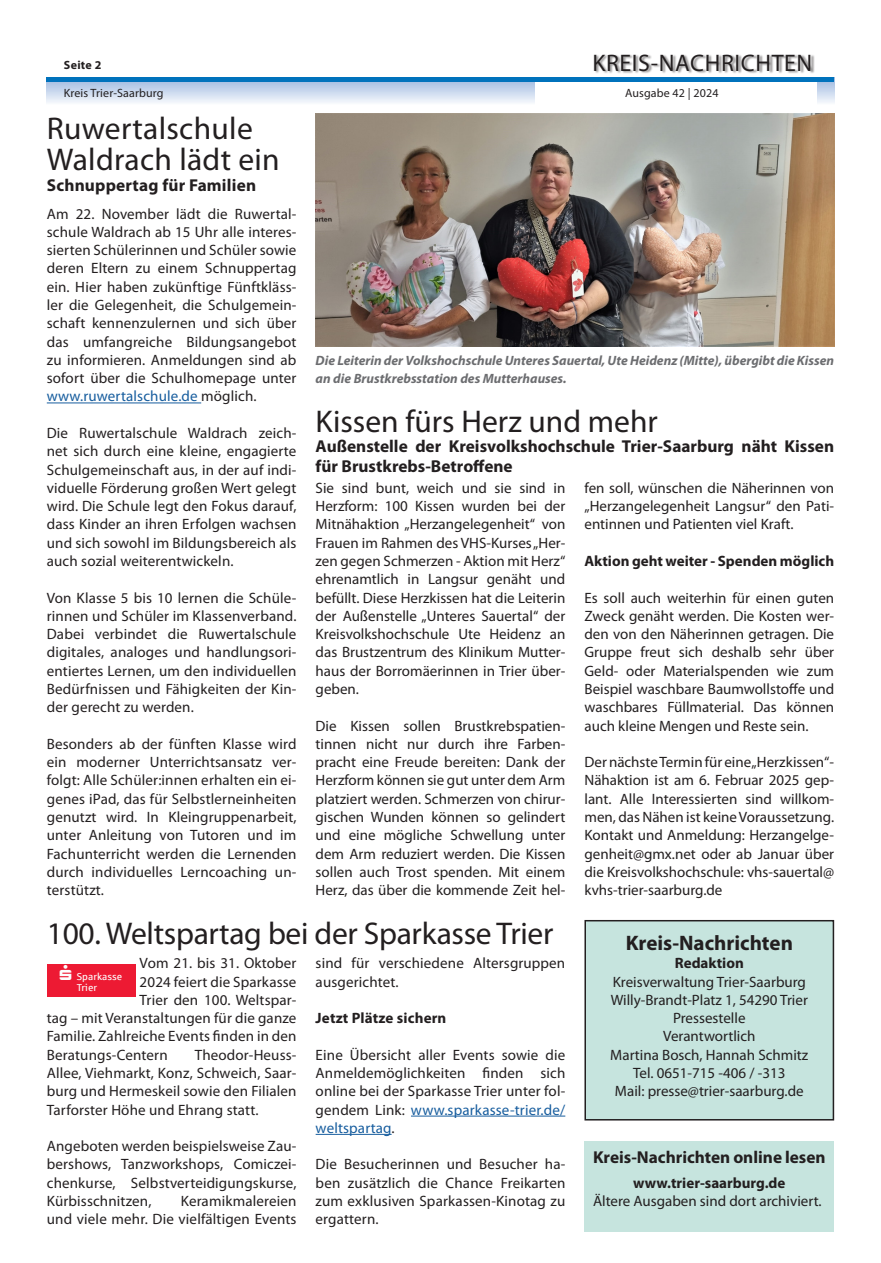
<style>
.page{position:relative;width:881px;height:1263px;background:#fff}
.page>*{position:absolute;margin:0;border:0;box-sizing:border-box;transform-origin:0 0}
.Headline{font:31.5px "Myriad Pro";color:#231f20}
.t1{font:24px "Myriad Pro";letter-spacing:.025em;color:#231f20}
.Fließtext_Bold_zentr{font:700 21px "Myriad Pro";color:#231f20}
.Subline{font:700 17.25px/20.2px "Myriad Pro";color:#231f20}
.Fließtext{font:15px/18.3px "Myriad Pro";letter-spacing:.01em;color:#231f20;text-align:justify}
.Fließtext_Bold_zentr-2{font:15px "Myriad Pro";color:#231f20}
.Fließtext-2{font:700 15px "Myriad Pro";color:#231f20}
.Fließtext_Bold_zentr-3{font:700 15px "Myriad Pro";color:#231f20}
.Bilduntertitel{font:italic 700 13.5px/18.3px "Myriad Pro";color:#6c6d70}
.t2{font:12px "Myriad Pro";letter-spacing:.01em;color:#231f20}
.t3{font:700 12px "Myriad Pro";letter-spacing:.025em;color:#231f20}
.t4{font:10.05px/10.5px "Sparkasse Rg";color:#fdfdfd}
.s1{color:#175d9e}
</style>
<div class="page">
<svg style="left:47px;top:82px;width:786px;height:21px;background:#cedbef"></svg>
<div style="left:535px;top:0;width:281px;height:113px;background:#fff"></div>
<div style="left:594px;top:54px;width:220px;height:20px;background:#231f20;opacity:.5"></div>
<hr style="left:47px;top:78px;width:786px;height:4px;background:#0072bc">
<img style="left:315px;top:113px;width:518px;height:234px">
<div style="left:585px;top:921px;width:248px;height:199px;background:#c6e4de"></div>
<div style="left:584px;top:920px;width:249px;height:200px;border:2px solid #231f20"></div>
<hr style="left:411px;top:1116px;width:154px;height:1px;background:#175d9e">
<hr style="left:315px;top:1134px;width:76px;height:1px;background:#175d9e">
<div style="left:47px;top:964px;width:88px;height:32px;background:#ed1a33"></div>
<hr style="left:47px;top:403px;width:154px;height:1px;background:#175d9e">
<div style="left:584px;top:1141px;width:249px;height:90px;background:#c6e4de"></div>
<p class="t3" style="left:64px;top:57px;width:39px">Seite 2</p>
<h2 class="t1" style="left:592px;top:48px;width:221px">KREIS-NACHRICHTEN</h2>
<p class="t2" style="left:64px;top:86px;width:101px">Kreis Trier-Saarburg</p>
<p class="t2" style="left:625px;top:86px;width:95px">Ausgabe 42 | 2024</p>
<p class="Headline" style="left:47px;top:109px;width:207px">Ruwertalschule</p>
<p class="Headline" style="left:47px;top:140px;width:234px">Waldrach lädt ein</p>
<p class="Subline" style="left:47px;top:174px;width:211px">Schnuppertag für Familien</p>
<p class="Fließtext" style="left:47px;top:204px;width:251px">Am 22. November lädt die Ruwertal&shy;schule Waldrach ab 15 Uhr alle interes&shy;sierten Schülerinnen und Schüler sowie deren Eltern zu einem Schnuppertag ein. Hier haben zukünftige Fünftkläss&shy;ler die Gelegenheit, die Schulgemein&shy;schaft kennenzulernen und sich über das umfangreiche Bildungsangebot zu informieren. Anmeldungen sind ab sofort über die Schulhomepage unter <span class="s1">www.ruwertalschule.de</span> möglich.</p>
<p class="Fließtext" style="left:47px;top:424px;width:251px">Die Ruwertalschule Waldrach zeich&shy;net sich durch eine kleine, engagierte Schulgemeinschaft aus, in der auf indi&shy;viduelle Förderung großen Wert gelegt wird. Die Schule legt den Fokus darauf, dass Kinder an ihren Erfolgen wachsen und sich sowohl im Bildungsbereich als auch sozial weiterentwickeln.</p>
<p class="Fließtext" style="left:47px;top:588px;width:251px">Von Klasse 5 bis 10 lernen die Schüle&shy;rinnen und Schüler im Klassenverband.<br>Dabei verbindet die Ruwertalschule digitales, analoges und handlungsori&shy;entiertes Lernen, um den individuellen Bedürfnissen und Fähigkeiten der Kin&shy;der gerecht zu werden.</p>
<p class="Fließtext" style="left:47px;top:734px;width:251px">Besonders ab der fünften Klasse wird ein moderner Unterrichtsansatz ver&shy;folgt: Alle Schüler:innen erhalten ein ei&shy;genes iPad, das für Selbstlerneinheiten genutzt wird. In Kleingruppenarbeit, unter Anleitung von Tutoren und im Fachunterricht werden die Lernenden durch individuelles Lerncoaching un&shy;terstützt.</p>
<p class="Bilduntertitel" style="left:315px;top:351px;width:520px">Die Leiterin der Volkshochschule Unteres Sauertal, Ute Heidenz (Mitte), übergibt die Kissen an die Brustkrebsstation des Mutterhauses.</p>
<p class="Headline" style="left:315px;top:402px;width:343px">Kissen fürs Herz und mehr</p>
<p class="Subline" style="left:315px;top:436px;width:520px">Außenstelle der Kreisvolkshochschule Trier-Saarburg näht Kissen für Brustkrebs-Betroffene</p>
<p class="Fließtext" style="left:315px;top:478px;width:251px">Sie sind bunt, weich und sie sind in Herzform: 100 Kissen wurden bei der Mitnähaktion „Herzangelegenheit“ von Frauen im Rahmen des VHS-Kurses „Her&shy;zen gegen Schmerzen - Aktion mit Herz“ ehrenamtlich in Langsur genäht und befüllt. Diese Herzkissen hat die Leiterin der Außenstelle „Unteres Sauertal“ der Kreisvolkshochschule Ute Heidenz an das Brustzentrum des Klinikum Mutter&shy;haus der Borromäerinnen in Trier über&shy;geben.</p>
<p class="Fließtext" style="left:315px;top:716px;width:251px">Die Kissen sollen Brustkrebspatien&shy;tinnen nicht nur durch ihre Farben&shy;pracht eine Freude bereiten: Dank der Herzform können sie gut unter dem Arm platziert werden. Schmerzen von chirur&shy;gischen Wunden können so gelindert und eine mögliche Schwellung unter dem Arm reduziert werden. Die Kissen sollen auch Trost spenden. Mit einem Herz, das über die kommende Zeit hel-</p>
<p class="Fließtext" style="left:584px;top:478px;width:251px">fen soll, wünschen die Näherinnen von „Herzangelegenheit Langsur“ den Pati&shy;entinnen und Patienten viel Kraft.</p>
<p class="Fließtext-2" style="left:584px;top:551px;width:251px">Aktion geht weiter - Spenden möglich</p>
<p class="Fließtext" style="left:584px;top:588px;width:251px">Es soll auch weiterhin für einen guten Zweck genäht werden. Die Kosten wer&shy;den von den Näherinnen getragen. Die Gruppe freut sich deshalb sehr über Geld- oder Materialspenden wie zum Beispiel waschbare Baumwollstoffe und waschbares Füllmaterial. Das können auch kleine Mengen und Reste sein.</p>
<p class="Fließtext" style="left:584px;top:753px;width:251px">Der nächste Termin für eine „Herzkissen“- Nähaktion ist am 6. Februar 2025 gep&shy;lant. Alle Interessierten sind willkom&shy;men, das Nähen ist keine Voraussetzung.<br>Kontakt und Anmeldung: Herzangelge&shy;genheit@gmx.net oder ab Januar über die Kreisvolkshochschule: vhs-sauertal@ kvhs-trier-saarburg.de</p>
<p class="Headline" style="left:47px;top:913px;width:508px">100. Weltspartag bei der Sparkasse Trier</p>
<p class="t4" style="left:77px;top:971px;width:47px;text-indent:-17px">▲ Sparkasse<br>Trier</p>
<p class="Fließtext" style="left:315px;top:954px;width:251px">sind für verschiedene Altersgruppen ausgerichtet.</p>
<p class="Fließtext-2" style="left:315px;top:1008px;width:132px">Jetzt Plätze sichern</p>
<p class="Fließtext" style="left:315px;top:1045px;width:251px">Eine Übersicht aller Events sowie die Anmeldemöglichkeiten finden sich online bei der Sparkasse Trier unter fol&shy;gendem Link: <span class="s1">www.sparkasse-trier.de/ weltspartag</span>.</p>
<p class="Fließtext" style="left:315px;top:1155px;width:251px">Die Besucherinnen und Besucher ha&shy;ben zusätzlich die Chance Freikarten zum exklusiven Sparkassen-Kinotag zu ergattern.</p>
<p class="Fließtext" style="left:140px;top:954px;width:158px">Vom 21. bis 31. Oktober</p>
<p class="Fließtext" style="left:140px;top:972px;width:158px">2024 feiert die Sparkasse</p>
<p class="Fließtext" style="left:140px;top:990px;width:158px">Trier den 100. Weltspar-</p>
<p class="Fließtext" style="left:47px;top:1009px;width:251px">tag – mit Veranstaltungen für die ganze</p>
<p class="Fließtext" style="left:47px;top:1027px;width:251px">Familie. Zahlreiche Events finden in den</p>
<p class="Fließtext" style="left:47px;top:1045px;width:122px">Beratungs-Centern</p>
<p class="Fließtext" style="left:47px;top:1045px;width:251px;text-indent:148px">Theodor-Heuss-Allee, Viehmarkt, Konz, Schweich, Saar&shy;burg und Hermeskeil sowie den Filialen Tarforster Höhe und Ehrang statt.</p>
<p class="Fließtext" style="left:47px;top:1137px;width:251px">Angeboten werden beispielsweise Zau&shy;bershows, Tanzworkshops, Comiczei&shy;chenkurse, Selbstverteidigungskurse, Kürbisschnitzen,</p>
<p class="Fließtext" style="left:47px;top:1191px;width:251px;text-align:right">Keramikmalereien<br>und viele mehr. Die vielfältigen Events</p>
<p class="Fließtext_Bold_zentr" style="left:625px;top:929px;width:169px">Kreis-Nachrichten</p>
<p class="Fließtext_Bold_zentr-3" style="left:674px;top:953px;width:70px">Redaktion</p>
<p class="Fließtext_Bold_zentr-2" style="left:612px;top:972px;width:195px">Kreisverwaltung Trier-Saarburg</p>
<p class="Fließtext_Bold_zentr-2" style="left:610px;top:990px;width:198px">Willy-Brandt-Platz 1, 54290 Trier</p>
<p class="Fließtext_Bold_zentr-2" style="left:672px;top:1009px;width:74px">Pressestelle</p>
<p class="Fließtext_Bold_zentr-2" style="left:663px;top:1027px;width:94px">Verantwortlich</p>
<p class="Fließtext_Bold_zentr-2" style="left:610px;top:1045px;width:199px">Martina Bosch, Hannah Schmitz</p>
<p class="Fließtext_Bold_zentr-2" style="left:633px;top:1064px;width:154px">Tel. 0651-715 -406 / -313</p>
<p class="Fließtext_Bold_zentr-2" style="left:614px;top:1082px;width:190px">Mail: presse@trier-saarburg.de</p>
<p class="Subline" style="left:592px;top:1146px;width:234px">Kreis-Nachrichten online lesen</p>
<p class="Fließtext-2" style="left:633px;top:1173px;width:154px">www.trier-saarburg.de</p>
<p class="Fließtext" style="left:592px;top:1191px;width:230px">Ältere Ausgaben sind dort archiviert.</p>
</div>
